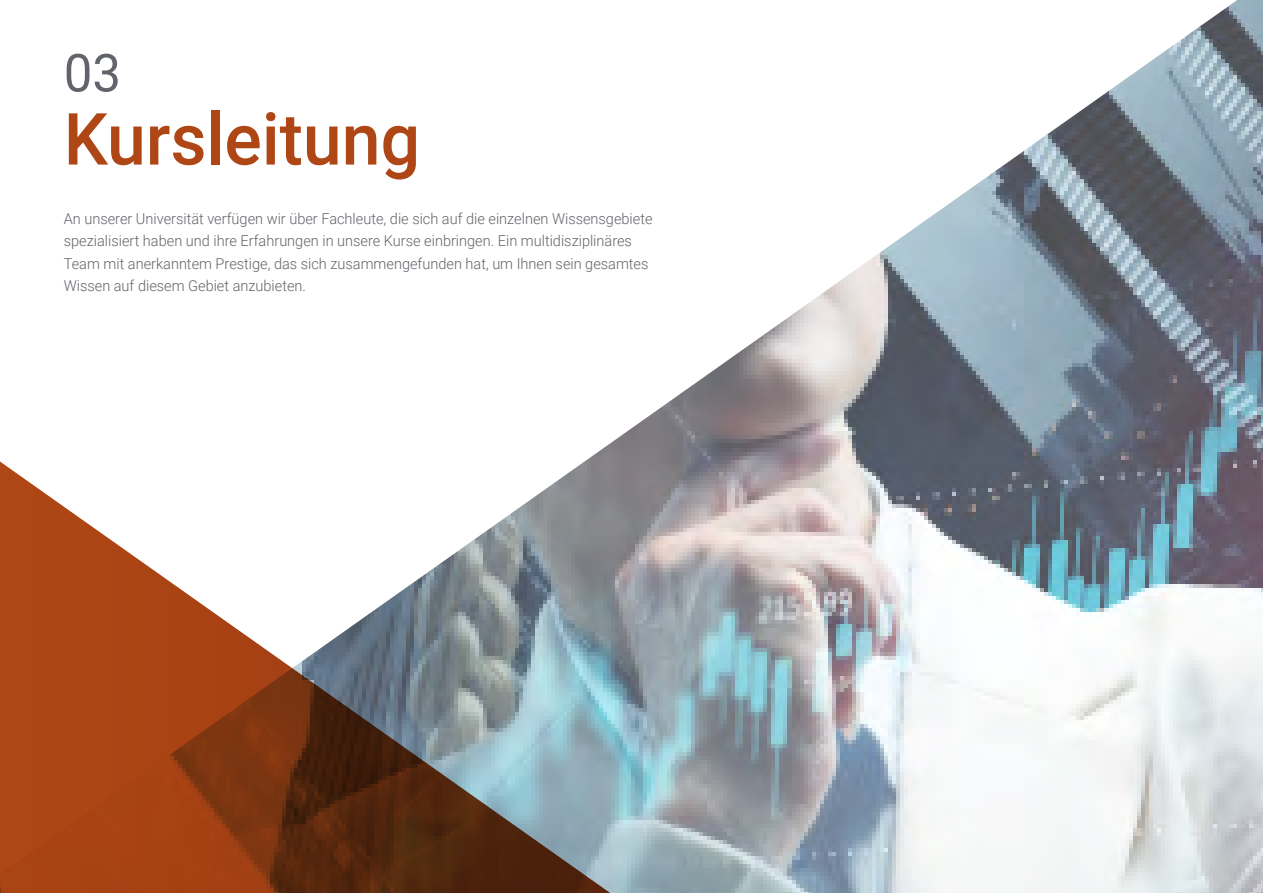
<style>
.page{position:relative;width:1263px;height:893px;background:#fff}
.page>*{position:absolute;margin:0;border:0;box-sizing:border-box;transform-origin:0 0}
.t1{font:500 72px "Roboto";color:#ae4615}
.t2{font:52.5px "Roboto";color:#61646a}
.t3{font:300 15px/22.5px "Roboto";color:#61646a}
</style>
<div class="page">
<img style="left:606px;top:0;width:657px;height:893px">
<svg style="left:0;top:446px;width:640px;height:447px"></svg>
<h2 class="t2" style="left:64px;top:36px;width:59px">03</h2>
<h1 class="t1" style="left:64px;top:89px;width:358px">Kursleitung</h1>
<p class="t3" style="left:64px;top:207px;width:590px">An unserer Universität verfügen wir über Fachleute, die sich auf die einzelnen Wissensgebiete spezialisiert haben und ihre Erfahrungen in unsere Kurse einbringen. Ein multidisziplinäres Team mit anerkanntem Prestige, das sich zusammengefunden hat, um Ihnen sein gesamtes Wissen auf diesem Gebiet anzubieten.</p>
</div>
